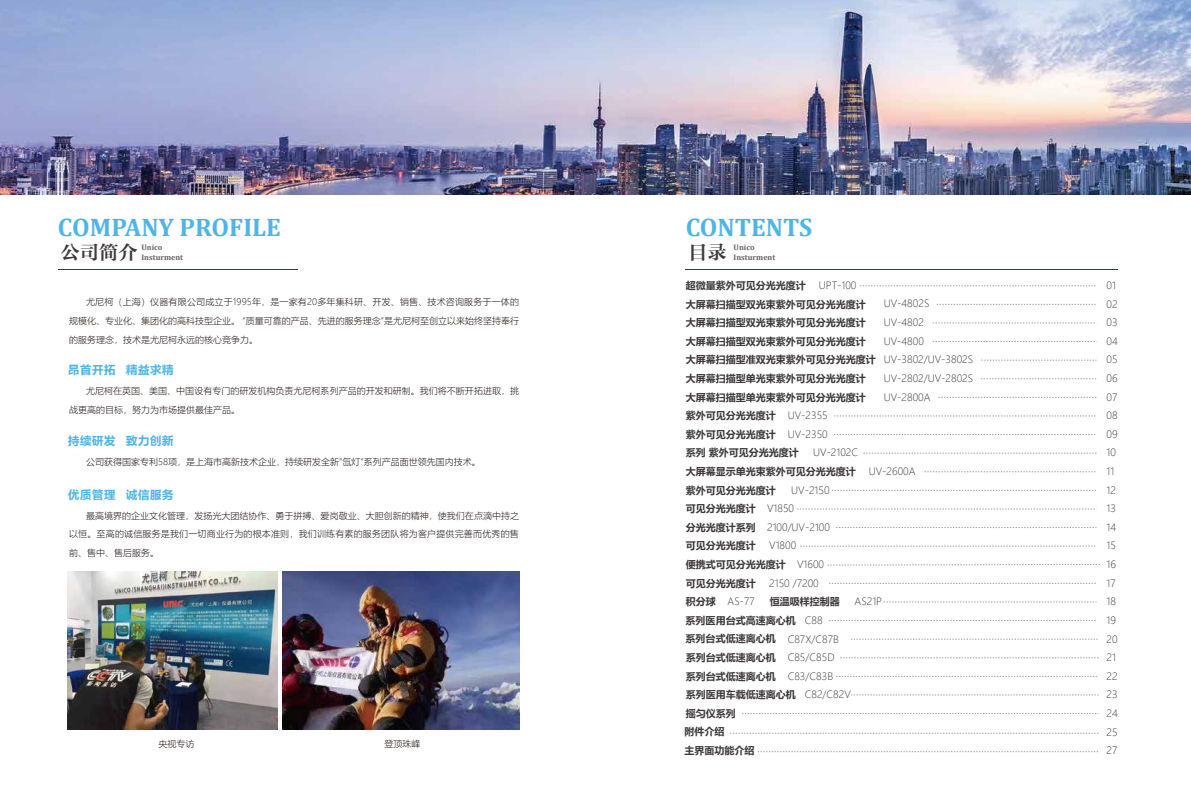
<style>
.page{position:relative;width:1191px;height:808px;background:#fff}
.page>*{position:absolute;margin:0;border:0;box-sizing:border-box;transform-origin:0 0}
.t1{font:700 25.5px "Cambria";color:#4fb5e8}
.t2{font:19.4px "FZZYSJW1 GB1 0";color:#3e3a39}
.t3{font:12px "FZLTCHK GBK1 0";color:#4fb5e8}
.t4{font:700 10px/18.6px "Microsoft Ya Hei";color:#3e3a39}
.t5{font:300 10px/18.6px "Microsoft Ya Hei";color:#3e3a39}
.t6{font:300 9px/18.8px "Microsoft Ya Hei";color:#221815;text-align:justify}
.t7{font:700 8px/10px "Cambria";color:#656464}
.s1{font-weight:300}
.s2{font-weight:700}
</style>
<div class="page">
<img style="left:0;top:0;width:1191px;height:194px">
<img style="left:68px;top:572px;width:210px;height:157px">
<img style="left:283px;top:572px;width:236px;height:157px">
<hr style="left:58px;top:270px;width:239px;height:1px;background:#2f3f57">
<hr style="left:685px;top:270px;width:432px;height:1px;background:#2f3f57">
<svg style="left:859px;top:285px;width:237px;height:1px"></svg>
<svg style="left:936px;top:304px;width:160px;height:1px"></svg>
<svg style="left:932px;top:322px;width:163px;height:1px"></svg>
<svg style="left:932px;top:341px;width:163px;height:1px"></svg>
<svg style="left:981px;top:360px;width:115px;height:1px"></svg>
<svg style="left:980px;top:378px;width:116px;height:1px"></svg>
<svg style="left:938px;top:397px;width:158px;height:1px"></svg>
<svg style="left:834px;top:415px;width:262px;height:1px"></svg>
<svg style="left:834px;top:434px;width:262px;height:1px"></svg>
<svg style="left:863px;top:453px;width:233px;height:1px"></svg>
<svg style="left:924px;top:471px;width:172px;height:1px"></svg>
<svg style="left:832px;top:490px;width:264px;height:1px"></svg>
<svg style="left:797px;top:508px;width:298px;height:1px"></svg>
<svg style="left:836px;top:527px;width:260px;height:1px"></svg>
<svg style="left:800px;top:545px;width:296px;height:2px"></svg>
<svg style="left:827px;top:564px;width:273px;height:2px"></svg>
<svg style="left:829px;top:583px;width:267px;height:1px"></svg>
<svg style="left:883px;top:601px;width:213px;height:1px"></svg>
<svg style="left:829px;top:620px;width:267px;height:1px"></svg>
<svg style="left:850px;top:639px;width:248px;height:1px"></svg>
<svg style="left:840px;top:657px;width:258px;height:1px"></svg>
<svg style="left:836px;top:676px;width:262px;height:1px"></svg>
<svg style="left:742px;top:713px;width:356px;height:1px"></svg>
<svg style="left:851px;top:694px;width:247px;height:1px"></svg>
<svg style="left:730px;top:733px;width:368px;height:1px"></svg>
<svg style="left:757px;top:751px;width:341px;height:1px"></svg>
<h1 class="t1" style="left:58px;top:209px;width:224px">COMPANY PROFILE</h1>
<p class="t7" style="left:141px;top:242px;width:43px">Unico<br>Insturment</p>
<h2 class="t2" style="left:688px;top:242px;width:40px">目录</h2>
<h1 class="t1" style="left:685px;top:209px;width:128px">CONTENTS</h1>
<p class="t7" style="left:733px;top:242px;width:43px">Unico<br>Insturment</p>
<h2 class="t2" style="left:60px;top:242px;width:79px">公司简介</h2>
<p class="t6" style="left:69px;top:292px;width:451px;text-indent:17px">尤尼柯（上海）仪器有限公司成立于1995年，是一家有20多年集科研、开发、销售、技术咨询服务于一体的规模化、专业化、集团化的高科技型企业。 “质量可靠的产品、先进的服务理念”是尤尼柯至创立以来始终坚持奉行的服务理念，技术是尤尼柯永远的核心竞争力。</p>
<h3 class="t3" style="left:68px;top:364px;width:107px">昂首开拓 精益求精</h3>
<p class="t6" style="left:69px;top:381px;width:451px;text-indent:17px">尤尼柯在英国、美国、中国设有专门的研发机构负责尤尼柯系列产品的开发和研制。我们将不断开拓进取，挑战更高的目标，努力为市场提供最佳产品。</p>
<h3 class="t3" style="left:68px;top:435px;width:107px">持续研发 致力创新</h3>
<p class="t6" style="left:86px;top:452px;width:396px">公司获得国家专利58项，是上海市高新技术企业，持续研发全新”氙灯”系列产品面世领先国内技术。</p>
<h3 class="t3" style="left:68px;top:488px;width:107px">优质管理 诚信服务</h3>
<p class="t6" style="left:69px;top:506px;width:451px;text-indent:17px">最高境界的企业文化管理，发扬光大团结协作、勇于拼搏、爱岗敬业、大胆创新的精神，使我们在点滴中持之以恒。至高的诚信服务是我们一切商业行为的根本准则，我们训练有素的服务团队将为客户提供完善而优秀的售前、售中、售后服务。</p>
<p class="t6" style="left:158px;top:734px;width:37px">央视专访</p>
<p class="t6" style="left:384px;top:734px;width:37px">登顶珠峰</p>
<p class="t4" style="left:685px;top:276px;width:181px">超微量紫外可见分光光度计<br>大屏幕扫描型双光束紫外可见分光光度计大屏幕扫描型双光束紫外可见分光光度计</p>
<p class="t5" style="left:819px;top:276px;width:39px">UPT-100</p>
<p class="t5" style="left:883px;top:294px;width:47px">UV-4802S</p>
<p class="t5" style="left:883px;top:313px;width:42px">UV-4802</p>
<p class="t4" style="left:685px;top:332px;width:181px">大屏幕扫描型双光束紫外可见分光光度计</p>
<p class="t5" style="left:883px;top:332px;width:42px">UV-4800</p>
<p class="t4" style="left:685px;top:350px;width:191px">大屏幕扫描型准双光束紫外可见分光光度计大屏幕扫描型单光束紫外可见分光光度计</p>
<p class="t5" style="left:883px;top:350px;width:91px;line-height:19px">UV-3802/UV-3802S<br>UV-2802/UV-2802S</p>
<p class="t4" style="left:685px;top:387px;width:181px">大屏幕扫描型单光束紫外可见分光光度计</p>
<p class="t5" style="left:883px;top:388px;width:48px">UV-2800A</p>
<p class="t4" style="left:685px;top:406px;width:144px;text-align:justify">紫外可见分光光度计 <span class="s1">UV-2355</span>紫外可见分光光度计 <span class="s1">UV-2350</span>系列 紫外可见分光光度计</p>
<p class="t5" style="left:813px;top:443px;width:47px">UV-2102C</p>
<p class="t4" style="left:685px;top:462px;width:171px">大屏幕显示单光束紫外可见分光光度计</p>
<p class="t5" style="left:868px;top:461px;width:48px">UV-2600A</p>
<p class="t4" style="left:685px;top:480px;width:91px">紫外可见分光光度计</p>
<p class="t5" style="left:791px;top:480px;width:40px">UV-2150</p>
<p class="t4" style="left:685px;top:499px;width:110px">可见分光光度计 <span class="s1">V1850</span></p>
<p class="t5" style="left:685px;top:518px;width:146px"><span class="s2">分光光度计系列</span> 2100/UV-2100</p>
<p class="t5" style="left:769px;top:536px;width:29px">V1800</p>
<p class="t5" style="left:797px;top:555px;width:29px">V1600</p>
<p class="t4" style="left:685px;top:536px;width:101px">可见分光光度计<br>便携式可见分光光度计可见分光光度计<br>积分球 <span class="s1">AS-77</span></p>
<p class="t5" style="left:769px;top:573px;width:51px">2150 /7200</p>
<p class="t4" style="left:769px;top:592px;width:71px">恒温吸样控制器</p>
<p class="t5" style="left:854px;top:592px;width:29px">AS21P</p>
<p class="t4" style="left:685px;top:610px;width:112px">系列医用台式高速离心机系列台式低速离心机<br>系列台式低速离心机<br>系列台式低速离心机<br>系列医用车载低速离心机摇匀仪系列</p>
<p class="t5" style="left:787px;top:610px;width:53px;line-height:19.5px;text-align:center">C88<br>C87X/C87B</p>
<p class="t5" style="left:787px;top:648px;width:48px">C85/C85D</p>
<p class="t5" style="left:787px;top:666px;width:47px">C83/C83B</p>
<p class="t5" style="left:804px;top:685px;width:48px">C82/C82V</p>
<p class="t4" style="left:684px;top:722px;width:71px">附件介绍<br>主界面功能介绍</p>
<p class="t5" style="left:1106px;top:276px;width:13px">01<br>02<br>03<br>04<br>05<br>06<br>07<br>08<br>09<br>10<br>11<br>12<br>13<br>14<br>15<br>16<br>17<br>18<br>19<br>20<br>21<br>22<br>23<br>24<br>25<br>27</p>
</div>
